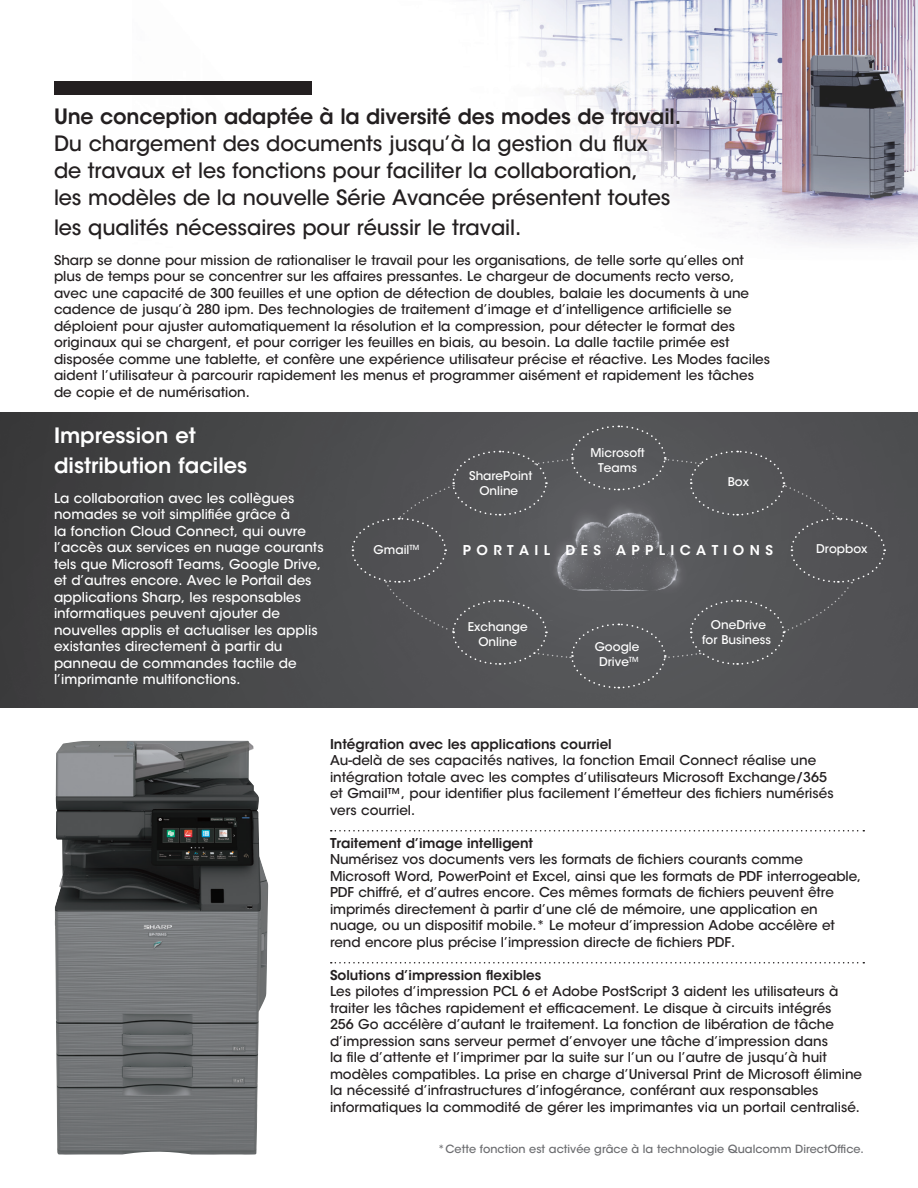
<style>
.page{position:relative;width:918px;height:1188px;background:#fff}
.page>*{position:absolute;margin:0;border:0;box-sizing:border-box;transform-origin:0 0}
.Lead_in_Blue_Headlin{font:500 21px/27px "ITC Avant Garde Std";letter-spacing:-.005em;color:#231f20}
.Headline_BOLD_2022{font:600 21px "ITC Avant Garde Std";letter-spacing:-.01em;color:#231f20}
.Lead_in_Blue_Headlin-2{font:600 21px/30px "ITC Avant Garde Std";color:#fff}
.Body_Copy_2022{font:500 13.5px/16.5px "ITC Avant Garde Std";color:#231f20}
.Body_Copy_2022-2{font:500 13.5px/16.5px "ITC Avant Garde Std";color:#fff}
._2022_SUBHEADS_Color{font:600 13.5px "ITC Avant Garde Std";color:#231f20}
.Callouts{font:600 13.5px "ITC Avant Garde Std";letter-spacing:.4em;color:#fff}
.Cloud_Callouts_white{font:500 12px/15px "ITC Avant Garde Std";color:#fff;text-align:center}
.Italic_Caption_Black{font:500 11.25px "ITC Avant Garde Std";color:#6c6d70}
</style>
<div class="page">
<img style="left:133px;top:0;width:785px;height:246px">
<div style="left:54px;top:81px;width:258px;height:13px;background:#231f20"></div>
<img style="left:0;top:413px;width:918px;height:294px">
<svg style="left:351px;top:425px;width:535px;height:264px;background:#555659"></svg>
<svg style="left:331px;top:830px;width:533px;height:2px"></svg>
<svg style="left:331px;top:962px;width:533px;height:2px"></svg>
<img style="left:55px;top:741px;width:213px;height:414px">
<h1 class="Headline_BOLD_2022" style="left:54px;top:103px;width:628px">Une conception adaptée à la diversité des modes de travail.</h1>
<h2 class="Lead_in_Blue_Headlin" style="left:54px;top:130px;width:618px">Du chargement des documents jusqu’à la gestion du flux de travaux et les fonctions pour faciliter la collaboration, les modèles de la nouvelle Série Avancée présentent toutes</h2>
<h2 class="Lead_in_Blue_Headlin" style="left:54px;top:214px;width:469px">les qualités nécessaires pour réussir le travail.</h2>
<p class="Body_Copy_2022" style="left:54px;top:251px;width:718px">Sharp se donne pour mission de rationaliser le travail pour les organisations, de telle sorte qu’elles ont plus de temps pour se concentrer sur les affaires pressantes. Le chargeur de documents recto verso, avec une capacité de 300 feuilles et une option de détection de doubles, balaie les documents à une cadence de jusqu’à 280 ipm. Des technologies de traitement d’image et d’intelligence artificielle se déploient pour ajuster automatiquement la résolution et la compression, pour détecter le format des originaux qui se chargent, et pour corriger les feuilles en biais, au besoin. La dalle tactile primée est disposée comme une tablette, et confère une expérience utilisateur précise et réactive. Les Modes faciles aident l’utilisateur à parcourir rapidement les menus et programmer aisément et rapidement les tâches de copie et de numérisation.</p>
<h2 class="Lead_in_Blue_Headlin-2" style="left:54px;top:420px;width:195px">Impression et distribution faciles</h2>
<p class="Body_Copy_2022-2" style="left:54px;top:490px;width:271px">La collaboration avec les collègues nomades se voit simplifiée grâce à<br>la fonction Cloud Connect, qui ouvre l’accès aux services en nuage courants tels que Microsoft Teams, Google Drive, et d’autres encore. Avec le Portail des applications Sharp, les responsables informatiques peuvent ajouter de nouvelles applis et actualiser les applis existantes directement à partir du panneau de commandes tactile de l’imprimante multifonctions.</p>
<p class="Cloud_Callouts_white" style="left:374px;top:542px;width:47px">Gmail<sup>TM</sup></p>
<p class="Cloud_Callouts_white" style="left:469px;top:468px;width:65px">SharePoint</p>
<p class="Cloud_Callouts_white" style="left:479px;top:483px;width:40px">Online</p>
<p class="Cloud_Callouts_white" style="left:590px;top:445px;width:56px">Microsoft</p>
<p class="Cloud_Callouts_white" style="left:598px;top:460px;width:40px">Teams</p>
<p class="Cloud_Callouts_white" style="left:728px;top:474px;width:23px">Box</p>
<h3 class="Callouts" style="left:463px;top:542px;width:311px">PORTAIL DES APPLICATIONS</h3>
<p class="Cloud_Callouts_white" style="left:468px;top:619px;width:61px">Exchange</p>
<p class="Cloud_Callouts_white" style="left:478px;top:634px;width:40px">Online</p>
<p class="Cloud_Callouts_white" style="left:595px;top:639px;width:46px">Google<br>Drive<sup>TM</sup></p>
<p class="Cloud_Callouts_white" style="left:711px;top:617px;width:57px">OneDrive</p>
<p class="Cloud_Callouts_white" style="left:702px;top:632px;width:71px">for Business</p>
<p class="Cloud_Callouts_white" style="left:816px;top:541px;width:53px">Dropbox</p>
<h3 class="_2022_SUBHEADS_Color" style="left:330px;top:735px;width:283px">Intégration avec les applications courriel</h3>
<p class="Body_Copy_2022" style="left:330px;top:752px;width:505px">Au-delà de ses capacités natives, la fonction Email Connect réalise une intégration totale avec les comptes d’utilisateurs Microsoft Exchange/365 et Gmail™, pour identifier plus facilement l’émetteur des fichiers numérisés vers courriel.</p>
<h3 class="_2022_SUBHEADS_Color" style="left:330px;top:834px;width:205px">Traitement d’image intelligent</h3>
<p class="Body_Copy_2022" style="left:330px;top:851px;width:533px">Numérisez vos documents vers les formats de fichiers courants comme Microsoft Word, PowerPoint et Excel, ainsi que les formats de PDF interrogeable, PDF chiffré, et d’autres encore. Ces mêmes formats de fichiers peuvent être imprimés directement à partir d’une clé de mémoire, une application en nuage, ou un dispositif mobile.* Le moteur d’impression Adobe accélère et rend encore plus précise l’impression directe de fichiers PDF.</p>
<h3 class="_2022_SUBHEADS_Color" style="left:330px;top:966px;width:213px">Solutions d’impression flexibles</h3>
<p class="Body_Copy_2022" style="left:330px;top:983px;width:534px">Les pilotes d’impression PCL 6 et Adobe PostScript 3 aident les utilisateurs à traiter les tâches rapidement et efficacement. Le disque à circuits intégrés<br>256 Go accélère d’autant le traitement. La fonction de libération de tâche d’impression sans serveur permet d’envoyer une tâche d’impression dans<br>la file d’attente et l’imprimer par la suite sur l’un ou l’autre de jusqu’à huit modèles compatibles. La prise en charge d’Universal Print de Microsoft élimine la nécessité d’infrastructures d’infogérance, conférant aux responsables informatiques la commodité de gérer les imprimantes via un portail centralisé.</p>
<p class="Italic_Caption_Black" style="left:438px;top:1142px;width:428px">*Cette fonction est activée grâce à la technologie Qualcomm DirectOffice.</p>
</div>
